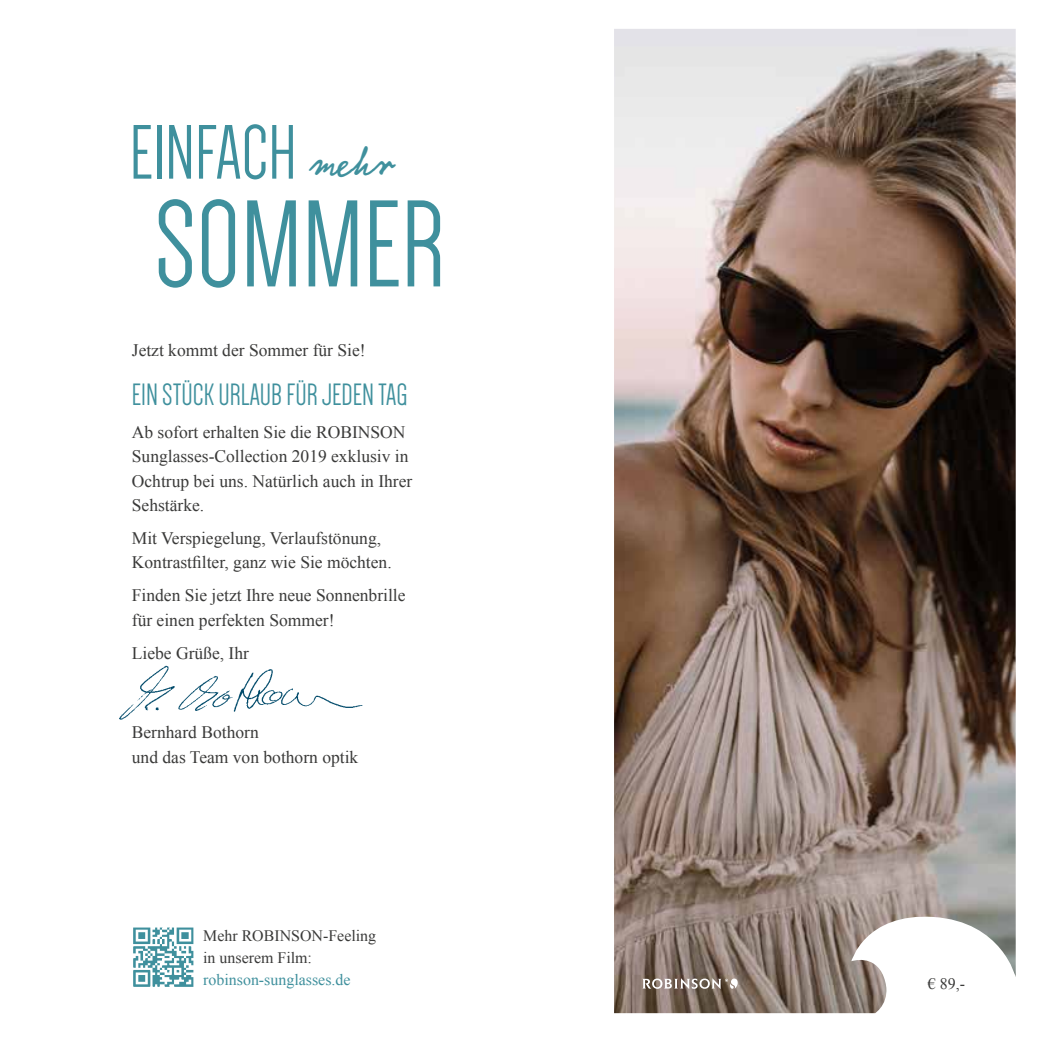
<style>
.page{position:relative;width:1042px;height:1042px;background:#fff}
.page>*{position:absolute;margin:0;border:0;box-sizing:border-box;transform-origin:0 0}
.t1{font:127.4px "Dense";color:#3f909d}
.t2{font:79.45px "Dense";color:#3f909d}
.t3{font:31.85px "Dense";color:#3f909d}
.t4{font:17.5px/24.5px "Times New Roman";color:#3a3a39}
.t5{font:15.92px/22.2px "Times New Roman";color:#3a3a39}
.t6{font:15.92px "Times New Roman";color:#3f909d}
.s1{font-family:"Notec LT Pro";font-size:43.75px}
</style>
<div class="page">
<img style="left:119px;top:665px;width:244px;height:55px">
<img style="left:614px;top:29px;width:401px;height:984px">
<img style="left:133px;top:927px;width:61px;height:60px">
<svg style="left:642px;top:978px;width:96px;height:11px"></svg>
<h2 class="t2" style="left:130px;top:113px;width:265px">EINFACH <span class="s1">mehr</span></h2>
<h1 class="t1" style="left:154px;top:182px;width:292px">SOMMER</h1>
<p class="t4" style="left:132px;top:338px;width:235px">Jetzt kommt der Sommer für Sie!</p>
<h3 class="t3" style="left:132px;top:378px;width:277px">EIN STÜCK URLAUB FÜR JEDEN TAG</h3>
<p class="t4" style="left:132px;top:419px;width:282px">Ab sofort erhalten Sie die ROBINSON<br>Sunglasses-Collection 2019 exklusiv in<br>Ochtrup bei uns. Natürlich auch in Ihrer<br>Sehstärke.</p>
<p class="t4" style="left:132px;top:525px;width:261px">Mit Verspiegelung, Verlaufstönung,<br>Kontrast-filter, ganz wie Sie möchten.</p>
<p class="t4" style="left:132px;top:583px;width:275px">Finden Sie jetzt Ihre neue Sonnenbrille für einen perfekten Sommer!</p>
<p class="t4" style="left:132px;top:640px;width:119px">Liebe Grüße, Ihr</p>
<p class="t4" style="left:132px;top:720px;width:228px">Bernhard Bothorn<br>und das Team von bothorn optik</p>
<p class="t5" style="left:203px;top:924px;width:174px">Mehr ROBINSON-Feeling in unserem Film:</p>
<p class="t6" style="left:203px;top:969px;width:149px">robinson-sunglasses.de</p>
<p class="t5" style="left:928px;top:972px;width:39px">€ 89,-</p>
</div>
